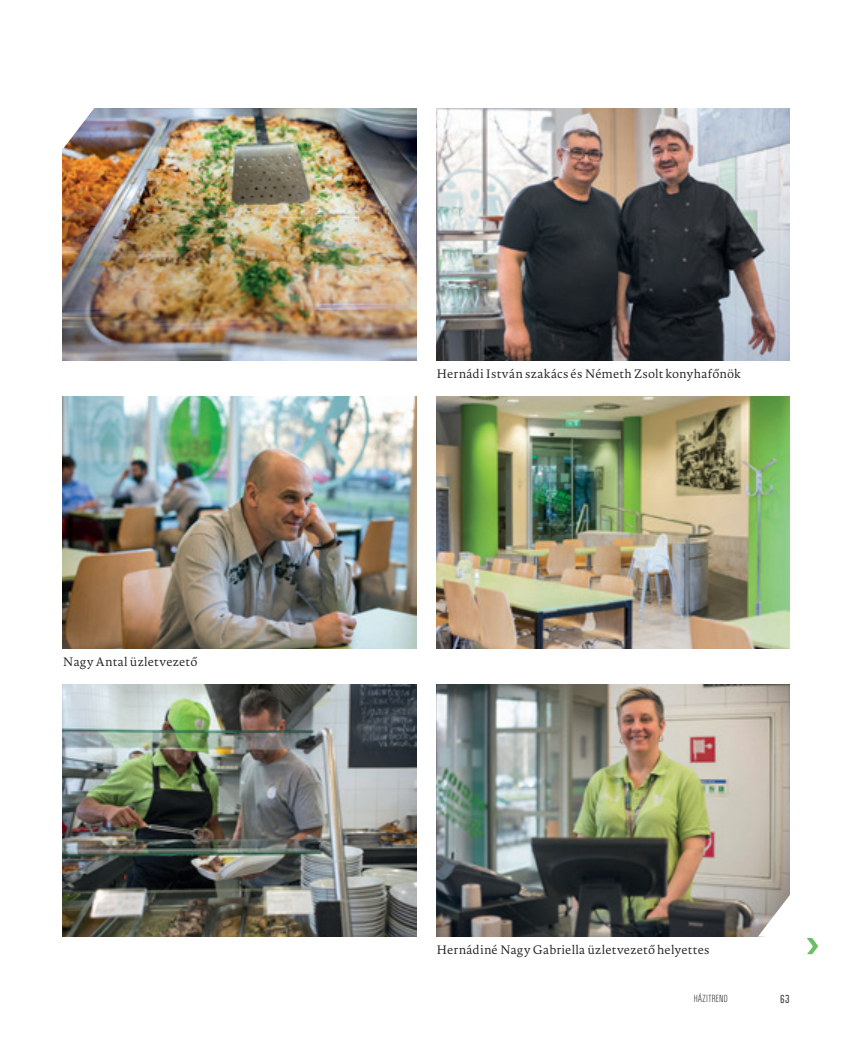
<style>
.page{position:relative;width:851px;height:1042px;background:#fff}
.page>*{position:absolute;margin:0;border:0;box-sizing:border-box;transform-origin:0 0}
.t1{font:300 12px "Novel Pro";letter-spacing:.015em;color:#231f20}
.t2{font:700 10.5px "Politica";color:#4b4c4d}
.t3{font:9px "Politica";letter-spacing:.04em;color:#231f20}
</style>
<div class="page">
<img style="left:62px;top:108px;width:756px;height:847px">
<p class="t1" style="left:63px;top:653px;width:136px">Nagy Antal üzletvezető</p>
<p class="t1" style="left:436px;top:365px;width:306px">Hernádi István szakács és Németh Zsolt konyhafőnök</p>
<p class="t1" style="left:436px;top:941px;width:274px">Hernádiné Nagy Gabriella üzletvezető helyettes</p>
<p class="t3" style="left:693px;top:993px;width:35px">HÁZITREND</p>
<p class="t2" style="left:780px;top:992px;width:11px">63</p>
</div>
